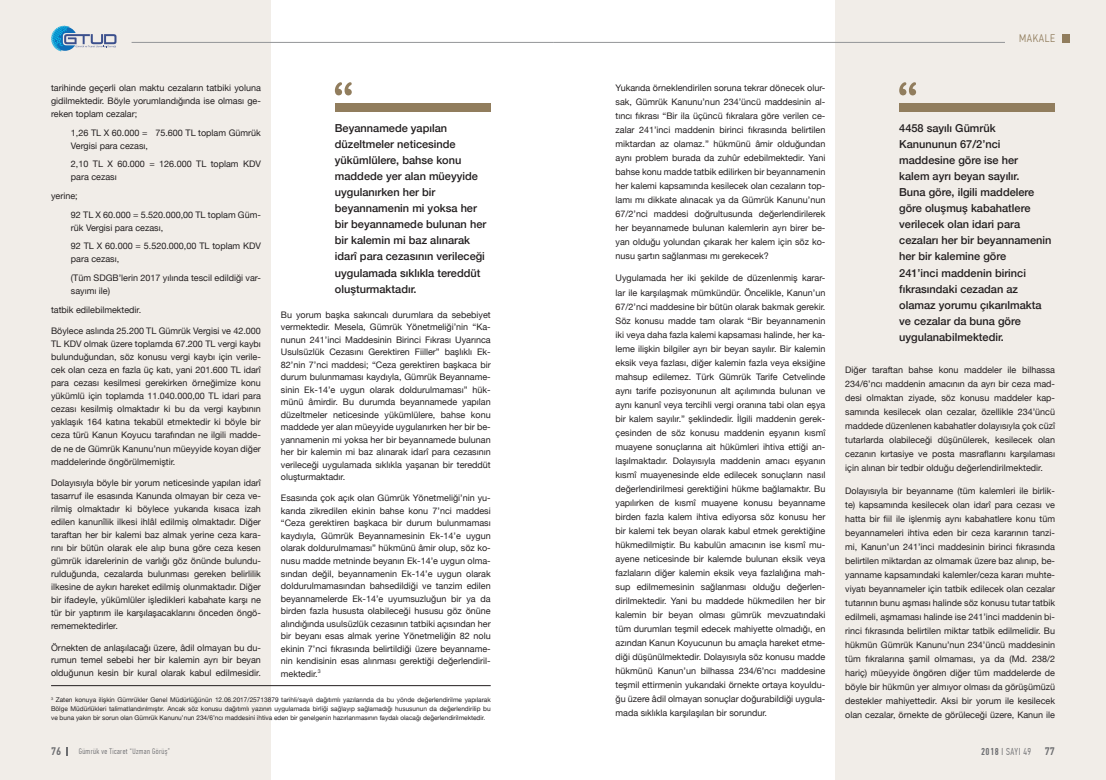
<style>
.page{position:relative;width:1106px;height:780px;background:#fff}
.page>*{position:absolute;margin:0;border:0;box-sizing:border-box;transform-origin:0 0}
.t1{font:500 11px/16px "Helvetica Neue";color:#231f20}
.t2{font:300 11px "PF Din Text Cond Pro";letter-spacing:.05em;color:#917d5d}
.t3{font:500 11px "PF Din Text Cond Pro";color:#6c6d70}
.t4{font:300 10px "PF Din Text Comp Pro";letter-spacing:.05em;color:#6c6d70}
.t5{font:9px/14px "Helvetica Neue";color:#231f20;text-align:justify}
.t6{font:300 8px "PF Din Text Comp Pro";letter-spacing:.05em;color:#6c6d70}
.t7{font:6.5px/9px "Helvetica Neue";color:#231f20;text-align:justify}
.s1{font-weight:500}
.s2{font-family:"PF Din Text Cond Pro";font-weight:500;font-size:11px}
</style>
<div class="page">
<div style="left:835px;top:0;width:271px;height:780px;background:#f1ede8"></div>
<div style="left:0;top:0;width:271px;height:780px;background:#f1ede8"></div>
<hr style="left:132px;top:42px;width:421px;height:1px;background:#939598">
<svg style="left:51px;top:26px;width:66px;height:25px"></svg>
<hr style="left:553px;top:42px;width:452px;height:1px;background:#939598">
<div style="left:1062px;top:34px;width:7px;height:9px;background:#917d5d"></div>
<svg style="left:66px;top:747px;width:2px;height:8px"></svg>
<svg style="left:899px;top:82px;width:17px;height:13px"></svg>
<div style="left:899px;top:104px;width:156px;height:8px;background:#917d5d"></div>
<hr style="left:51px;top:685px;width:440px;height:1px;background:#231f20">
<svg style="left:335px;top:82px;width:17px;height:13px"></svg>
<div style="left:335px;top:104px;width:156px;height:8px;background:#917d5d"></div>
<p class="t5" style="left:51px;top:82px;width:211px;line-height:13px">tarihinde geçerli olan maktu cezaların tatbiki yoluna gidilmektedir. Böyle yorumlandığında ise olması ge&shy;reken toplam cezalar;</p>
<p class="t5" style="left:71px;top:126px;width:191px;line-height:13px">1,26 TL X 60.000 = 75.600 TL toplam Gümrük<br>Vergisi para cezası,</p>
<p class="t5" style="left:71px;top:158px;width:191px;line-height:13px">2,10 TL X 60.000 = 126.000 TL toplam KDV para cezası</p>
<p class="t5" style="left:71px;top:187px;width:191px;line-height:18.7px;text-indent:-20px">yerine;<br>92 TL X 60.000 = 5.520.000,00 TL toplam Güm-</p>
<p class="t5" style="left:71px;top:219px;width:191px;line-height:18.7px">rük Vergisi para cezası,<br>92 TL X 60.000 = 5.520.000,00 TL toplam KDV</p>
<p class="t5" style="left:71px;top:250px;width:191px;line-height:18.7px">para cezası,<br>(Tüm SDGB’lerin 2017 yılında tescil edildiği var-</p>
<p class="t5" style="left:51px;top:282px;width:92px;line-height:18.7px;text-indent:20px">sayımı ile)<br>tatbik edilebilmektedir.</p>
<p class="t5" style="left:51px;top:325px;width:211px;line-height:13px">Böylece aslında 25.200 TL Gümrük Vergisi ve 42.000<br>TL KDV olmak üzere toplamda 67.200 TL vergi kaybı bulunduğundan, söz konusu vergi kaybı için verile&shy;cek olan ceza en fazla üç katı, yani 201.600 TL idarî para cezası kesilmesi gerekirken örneğimize konu yükümlü için toplamda 11.040.000,00 TL idari para cezası kesilmiş olmaktadır ki bu da vergi kaybının yaklaşık 164 katına tekabül etmektedir ki böyle bir ceza türü Kanun Koyucu tarafından ne ilgili madde&shy;de ne de Gümrük Kanunu’nun müeyyide koyan diğer maddelerinde öngörülmemiştir.</p>
<p class="t5" style="left:51px;top:477px;width:211px;line-height:13px">Dolayısıyla böyle bir yorum neticesinde yapılan idarî tasarruf ile esasında Kanunda olmayan bir ceza ve&shy;rilmiş olmaktadır ki böylece yukarıda kısaca izah edilen kanunîlik ilkesi ihlâl edilmiş olmaktadır. Diğer taraftan her bir kalemi baz almak yerine ceza kara&shy;rını bir bütün olarak ele alıp buna göre ceza kesen gümrük idarelerinin de varlığı göz önünde bulundu&shy;rulduğunda, cezalarda bulunması gereken belirlilik ilkesine de aykırı hareket edilmiş olunmaktadır. Diğer bir ifadeyle, yükümlüler işledikleri kabahate karşı ne tür bir yaptırım ile karşılaşacaklarını önceden öngö&shy;rememektedirler.</p>
<p class="t5" style="left:51px;top:641px;width:211px;line-height:12.5px">Örnekten de anlaşılacağı üzere, âdil olmayan bu du&shy;rumun temel sebebi her bir kalemin ayrı bir beyan olduğunun kesin bir kural olarak kabul edilmesidir.</p>
<p class="t1" style="left:335px;top:120px;width:153px">Beyannamede yapılan düzeltmeler neticesinde yükümlülere, bahse konu maddede yer alan müeyyide uygulanırken her bir beyannamenin mi yoksa her bir beyannamede bulunan her bir kalemin mi baz alınarak idarî para cezasının verileceği uygulamada sıklıkla tereddüt oluşturmaktadır.</p>
<p class="t5" style="left:281px;top:309px;width:211px;line-height:12.5px">Bu yorum başka sakıncalı durumlara da sebebiyet vermektedir. Mesela, Gümrük Yönetmeliği’nin “Ka&shy;nunun 241’inci Maddesinin Birinci Fıkrası Uyarınca Usulsüzlük Cezasını Gerektiren Fiiller” başlıklı Ek-82’nin 7’nci maddesi; “Ceza gerektiren başkaca bir durum bulunmaması kaydıyla, Gümrük Beyanname&shy;sinin Ek-14’e uygun olarak doldurulmaması” hük&shy;münü âmirdir. Bu durumda beyannamede yapılan düzeltmeler neticesinde yükümlülere, bahse konu maddede yer alan müeyyide uygulanırken her bir be&shy;yannamenin mi yoksa her bir beyannamede bulunan her bir kalemin mi baz alınarak idarî para cezasının verileceği uygulamada sıklıkla yaşanan bir tereddüt oluşturmaktadır.</p>
<p class="t5" style="left:281px;top:492px;width:211px;line-height:12.5px">Esasında çok açık olan Gümrük Yönetmeliği’nin yu&shy;karıda zikredilen ekinin bahse konu 7’nci maddesi “Ceza gerektiren başkaca bir durum bulunmaması kaydıyla, Gümrük Beyannamesinin Ek-14’e uygun olarak doldurulmaması” hükmünü âmir olup, söz ko&shy;nusu madde metninde beyanın Ek-14’e uygun olma&shy;sından değil, beyannamenin Ek-14’e uygun olarak doldurulmamasından bahsedildiği ve tanzim edilen beyannamelerde Ek-14’e uyumsuzluğun bir ya da birden fazla hususta olabileceği hususu göz önüne alındığında usulsüzlük cezasının tatbiki açısından her bir beyanı esas almak yerine Yönetmeliğin 82 nolu ekinin 7’nci fıkrasında belirtildiği üzere beyanname&shy;nin kendisinin esas alınması gerektiği değerlendiril&shy;mektedir.<sup>3</sup></p>
<p class="t7" style="left:51px;top:696px;width:441px"><sup>3</sup> Zaten konuya ilişkin Gümrükler Genel Müdürlüğünün 12.06.2017/25713879 tarihli/sayılı dağıtımlı yazılarında da bu yönde değerlendirilme yapılarak Bölge Müdürlükleri talimatlandırılmıştır. Ancak söz konusu dağıtımlı yazının uygulamada birliği sağlayıp sağlamadığı hususunun da değerlendirilip bu ve buna yakın bir sorun olan Gümrük Kanunu’nun 234/6’ncı maddesini ihtiva eden bir genelgenin hazırlanmasının faydalı olacağı değerlendirilmektedir.</p>
<p class="t5" style="left:615px;top:81px;width:211px">Yukarıda örneklendirilen soruna tekrar dönecek olur&shy;sak, Gümrük Kanunu’nun 234’üncü maddesinin al&shy;tıncı fıkrası “Bir ila üçüncü fıkralara göre verilen ce&shy;zalar 241’inci maddenin birinci fıkrasında belirtilen miktardan az olamaz.” hükmünü âmir olduğundan aynı problem burada da zuhûr edebilmektedir. Yani bahse konu madde tatbik edilirken bir beyannamenin her kalemi kapsamında kesilecek olan cezaların top&shy;lamı mı dikkate alınacak ya da Gümrük Kanunu’nun 67/2’nci maddesi doğrultusunda değerlendirilerek her beyannamede bulunan kalemlerin ayrı birer be&shy;yan olduğu yolundan çıkarak her kalem için söz ko&shy;nusu şartın sağlanması mı gerekecek?</p>
<p class="t5" style="left:615px;top:272px;width:211px">Uygulamada her iki şekilde de düzenlenmiş karar&shy;lar ile karşılaşmak mümkündür. Öncelikle, Kanun’un 67/2’nci maddesine bir bütün olarak bakmak gerekir.<br>Söz konusu madde tam olarak “Bir beyannamenin iki veya daha fazla kalemi kapsaması halinde, her ka&shy;leme ilişkin bilgiler ayrı bir beyan sayılır. Bir kalemin eksik veya fazlası, diğer kalemin fazla veya eksiğine mahsup edilemez. Türk Gümrük Tarife Cetvelinde aynı tarife pozisyonunun alt açılımında bulunan ve aynı kanunî veya tercihli vergi oranına tabi olan eşya bir kalem sayılır.” şeklindedir. İlgili maddenin gerek&shy;çesinden de söz konusu maddenin eşyanın kısmî muayene sonuçlarına ait hükümleri ihtiva ettiği an&shy;laşılmaktadır. Dolayısıyla maddenin amacı eşyanın kısmî muayenesinde elde edilecek sonuçların nasıl değerlendirilmesi gerektiğini hükme bağlamaktır. Bu yapılırken de kısmî muayene konusu beyanname birden fazla kalem ihtiva ediyorsa söz konusu her bir kalemi tek beyan olarak kabul etmek gerektiğine hükmedilmiştir. Bu kabulün amacının ise kısmî mu&shy;ayene neticesinde bir kalemde bulunan eksik veya fazlaların diğer kalemin eksik veya fazlalığına mah&shy;sup edilmemesinin sağlanması olduğu değerlen&shy;dirilmektedir. Yani bu maddede hükmedilen her bir kalemin bir beyan olması gümrük mevzuatındaki tüm durumları teşmil edecek mahiyette olmadığı, en azından Kanun Koyucunun bu amaçla hareket etme&shy;diği düşünülmektedir. Dolayısıyla söz konusu madde hükmünü Kanun’un bilhassa 234/6’ncı maddesine teşmil ettirmenin yukarıdaki örnekte ortaya koyuldu&shy;ğu üzere âdil olmayan sonuçlar doğurabildiği uygula&shy;mada sıklıkla karşılaşılan bir sorundur.</p>
<p class="t2" style="left:1019px;top:32px;width:37px">MAKALE</p>
<p class="t1" style="left:899px;top:120px;width:154px">4458 sayılı Gümrük<br>Kanununun 67/2’nci maddesine göre ise her<br>kalem ayrı beyan sayılır.<br>Buna göre, ilgili maddelere göre oluşmuş kabahatlere verilecek olan idari para cezaları her bir beyannamenin her bir kalemine göre<br>241’inci maddenin birinci fıkrasındaki cezadan az olamaz yorumu çıkarılmakta ve cezalar da buna göre uygulanabilmektedir.</p>
<p class="t5" style="left:845px;top:363px;width:211px">Diğer taraftan bahse konu maddeler ile bilhassa 234/6’ncı maddenin amacının da ayrı bir ceza mad&shy;desi olmaktan ziyade, söz konusu maddeler kap&shy;samında kesilecek olan cezalar, özellikle 234’üncü maddede düzenlenen kabahatler dolayısıyla çok cüzî tutarlarda olabileceği düşünülerek, kesilecek olan cezanın kırtasiye ve posta masraflarını karşılaması için alınan bir tedbir olduğu değerlendirilmektedir.</p>
<p class="t5" style="left:845px;top:484px;width:211px">Dolayısıyla bir beyanname (tüm kalemleri ile birlik&shy;te) kapsamında kesilecek olan idarî para cezası ve hatta bir fiil ile işlenmiş aynı kabahatlere konu tüm beyannameleri ihtiva eden bir ceza kararının tanzi&shy;mi, Kanun’un 241’inci maddesinin birinci fıkrasında belirtilen miktardan az olmamak üzere baz alınıp, be&shy;yanname kapsamındaki kalemler/ceza kararı muhte&shy;viyatı beyannameler için tatbik edilecek olan cezalar tutarının bunu aşması halinde söz konusu tutar tatbik edilmeli, aşmaması halinde ise 241’inci maddenin bi&shy;rinci fıkrasında belirtilen miktar tatbik edilmelidir. Bu hükmün Gümrük Kanunu’nun 234’üncü maddesinin tüm fıkralarına şamil olmaması, ya da (Md. 238/2 hariç) müeyyide öngören diğer tüm maddelerde de böyle bir hükmün yer almıyor olması da görüşümüzü destekler mahiyettedir. Aksi bir yorum ile kesilecek olan cezalar, örnekte de görüleceği üzere, Kanun ile</p>
<p class="t3" style="left:51px;top:744px;width:12px">76</p>
<p class="t6" style="left:79px;top:746px;width:93px">Gümrük ve Ticaret “Uzman Görüş”</p>
<p class="t4" style="left:981px;top:745px;width:75px"><span class="s1">2018</span> I SAYI 49 <span class="s2">77</span></p>
</div>
